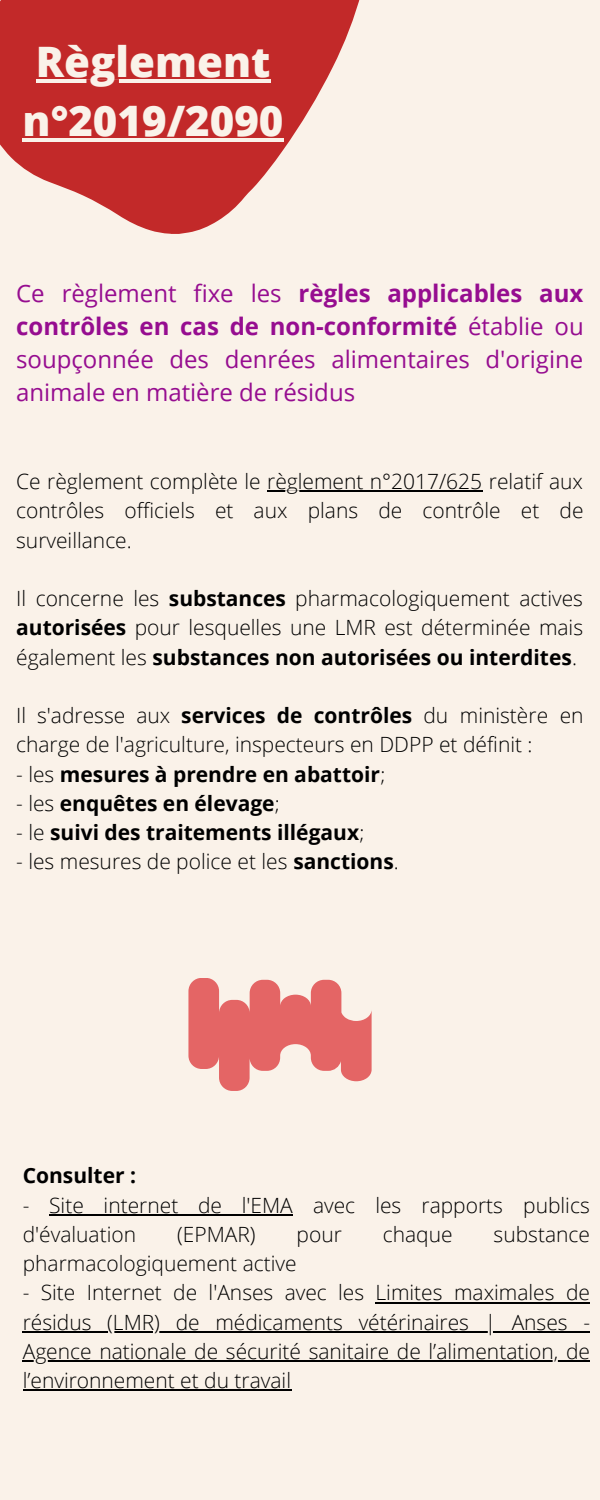
<style>
.page{position:relative;width:600px;height:1500px;background:#faf2e9}
.page>*{position:absolute;margin:0;border:0;box-sizing:border-box;transform-origin:0 0}
.t1{font:800 42px/58.5px "Open Sans";color:#faf2e9;text-align:center}
.t2{font:24px/33px "Open Sans";color:#960d90;text-align:justify}
.t3{font:300 21px/29.2px "Open Sans";color:#000;text-align:justify}
.t4{font:700 21px "Open Sans";color:#000}
.s1{font-weight:700}
.s2{font-weight:300}
</style>
<div class="page">
<svg style="left:0;top:0;width:360px;height:233px;fill:#c22929"></svg>
<svg style="left:188px;top:978px;width:184px;height:113px"></svg>
<hr style="left:36px;top:80px;width:235px;height:3px;background:#faf2e9">
<hr style="left:23px;top:138px;width:261px;height:4px;background:#faf2e9">
<hr style="left:267px;top:491px;width:215px;height:1px;background:#000">
<svg style="left:49px;top:1214px;width:12px;height:2px"></svg>
<hr style="left:61px;top:1214px;width:117px;height:2px;background:#000">
<hr style="left:178px;top:1214px;width:115px;height:2px;background:#000">
<hr style="left:375px;top:1302px;width:215px;height:1px;background:#000">
<hr style="left:23px;top:1331px;width:567px;height:2px;background:#000">
<hr style="left:23px;top:1360px;width:567px;height:2px;background:#000">
<hr style="left:23px;top:1390px;width:268px;height:1px;background:#000">
<h1 class="t1" style="left:23px;top:32px;width:262px">Règlement n°2019/2090</h1>
<p class="t2" style="left:16px;top:276px;width:569px">Ce règlement fixe les <span class="s1">règles applicables aux contrôles en cas de non-conformité</span> établie ou soupçonnée des denrées alimentaires d'origine animale en matière de résidus</p>
<p class="t3" style="left:16px;top:466px;width:569px">Ce règlement complète le règlement n°2017/625 relatif aux contrôles officiels et aux plans de contrôle et de surveillance.</p>
<p class="t3" style="left:16px;top:583px;width:568px">Il concerne les <span class="s1">substances</span> pharmacologiquement actives <span class="s1">autorisées</span> pour lesquelles une LMR est déterminée mais également les <span class="s1">substances non autorisées ou interdites</span>.</p>
<p class="t3" style="left:16px;top:700px;width:569px">Il s'adresse aux <span class="s1">services de contrôles</span> du ministère en charge de l'agriculture, inspecteurs en DDPP et définit :</p>
<p class="t4" style="left:16px;top:759px;width:371px"><span class="s2">- les</span> mesures à prendre en abattoir<span class="s2">;</span></p>
<p class="t4" style="left:16px;top:788px;width:265px"><span class="s2">- les</span> enquêtes en élevage<span class="s2">;</span></p>
<p class="t4" style="left:16px;top:818px;width:350px"><span class="s2">- le</span> suivi des traitements illégaux<span class="s2">;</span></p>
<p class="t3" style="left:16px;top:847px;width:384px">- les mesures de police et les <span class="s1">sanctions</span>.</p>
<p class="t4" style="left:23px;top:1161px;width:115px">Consulter :</p>
<p class="t3" style="left:23px;top:1190px;width:569px">- Site internet de l'EMA avec les rapports publics d'évaluation</p>
<p class="t3" style="left:177px;top:1219px;width:80px">(EPMAR)</p>
<p class="t3" style="left:297px;top:1219px;width:47px">pour</p>
<p class="t3" style="left:383px;top:1219px;width:71px">chaque</p>
<p class="t3" style="left:494px;top:1219px;width:98px">substance</p>
<p class="t3" style="left:23px;top:1248px;width:275px">pharmacologiquement active</p>
<p class="t3" style="left:23px;top:1278px;width:569px">- Site Internet de l'Anses avec les Limites maximales de résidus (LMR) de médicaments vétérinaires | Anses - Agence nationale de sécurité sanitaire de l’alimentation, de l’environnement et du travail</p>
</div>
